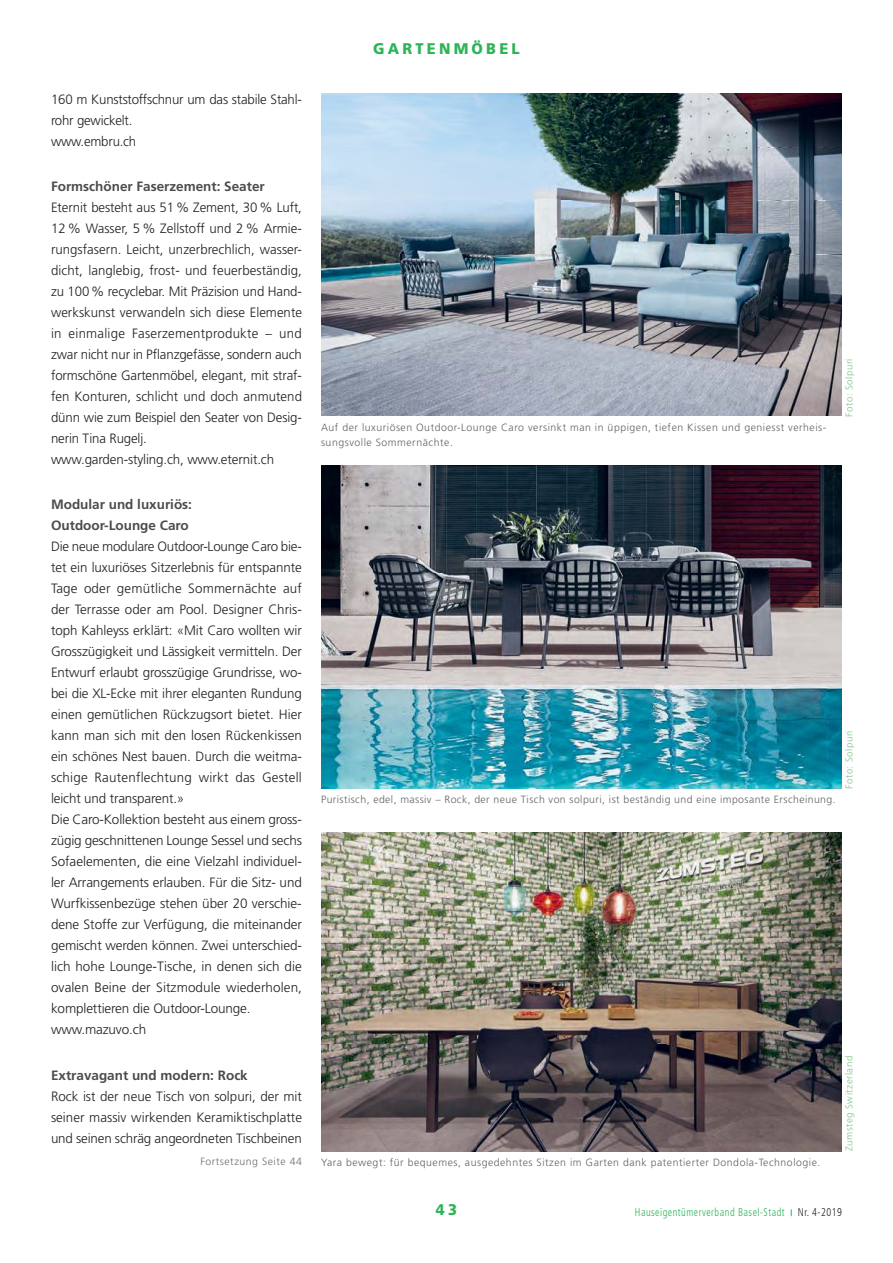
<style>
.page{position:relative;width:893px;height:1263px;background:#fff}
.page>*{position:absolute;margin:0;border:0;box-sizing:border-box;transform-origin:0 0}
.t1{font:900 15.45px "Frutiger LT Std";letter-spacing:.22em;color:#2db456;scale:.95 1}
.t2{font:300 13.5px/21px "Frutiger LT Std";letter-spacing:-.005em;color:#221f1f}
.t3{font:700 13.5px/21px "Frutiger LT Std";color:#4c4c4e}
.t4{font:300 condensed 11.25px "Frutiger LT Std";letter-spacing:.05em;color:#2db456;scale:.9 1}
.t5{font:300 10.5px/15px "Frutiger LT Std";letter-spacing:.05em;color:#626366}
.t6{font:300 10.5px "Frutiger LT Std";letter-spacing:.05em;color:#6c6e70}
.t7{font:300 9.75px "Frutiger LT Std";letter-spacing:.05em;color:#7cc685}
.s1{color:#221f1f}
</style>
<div class="page">
<img style="left:321px;top:94px;width:521px;height:322px">
<img style="left:321px;top:466px;width:521px;height:323px">
<img style="left:321px;top:832px;width:521px;height:319px">
<p class="t2" style="left:51px;top:89px;width:252px">160 m Kunststoffschnur um das stabile Stahl&shy;rohr gewickelt.<br>www.embru.ch</p>
<p class="t3" style="left:51px;top:177px;width:215px">Formschöner Faserzement: Seater</p>
<p class="t2" style="left:51px;top:197px;width:253px">Eternit besteht aus 51 % Zement, 30 % Luft, 12 % Wasser, 5 % Zellstoff und 2 % Armie&shy;rungsfasern. Leicht, unzerbrechlich, wasser&shy;dicht, langlebig, frost- und feuerbeständig, zu 100 % recyclebar. Mit Präzision und Hand&shy;werkskunst verwandeln sich diese Elemente in einmalige Faserzementprodukte – und zwar nicht nur in Pflanzgefässe, sondern auch formschöne Gartenmöbel, elegant, mit straf&shy;fen Konturen, schlicht und doch anmutend dünn wie zum Beispiel den Seater von Desig&shy;nerin Tina Rugelj.<br>www.garden-styling.ch, www.eternit.ch</p>
<p class="t3" style="left:51px;top:495px;width:143px">Modular und luxuriös:<br>Outdoor-Lounge Caro</p>
<p class="t2" style="left:51px;top:536px;width:253px">Die neue modulare Outdoor-Lounge Caro bie&shy;tet ein luxuriöses Sitzerlebnis für entspannte Tage oder gemütliche Sommernächte auf der Terrasse oder am Pool. Designer Chris&shy;toph Kahleyss erklärt: «Mit Caro wollten wir Grosszügigkeit und Lässigkeit vermitteln. Der Entwurf erlaubt grosszügige Grundrisse, wo&shy;bei die XL-Ecke mit ihrer eleganten Rundung einen gemütlichen Rückzugsort bietet. Hier kann man sich mit den losen Rückenkissen ein schönes Nest bauen. Durch die weitma&shy;schige Rautenflechtung wirkt das Gestell leicht und transparent.»<br>Die Caro-Kollektion besteht aus einem gross&shy;zügig geschnittenen Lounge Sessel und sechs Sofaelementen, die eine Vielzahl individuel&shy;ler Arrangements erlauben. Für die Sitz- und Wurfkissenbezüge stehen über 20 verschie&shy;dene Stoffe zur Verfügung, die miteinander gemischt werden können. Zwei unterschied&shy;lich hohe Lounge-Tische, in denen sich die ovalen Beine der Sitzmodule wiederholen, komplettieren die Outdoor-Lounge. www.mazuvo.ch</p>
<p class="t3" style="left:51px;top:1066px;width:198px">Extravagant und modern: Rock</p>
<p class="t2" style="left:51px;top:1086px;width:253px;text-align:justify">Rock ist der neue Tisch von solpuri, der mit seiner massiv wirkenden Keramiktischplatte und seinen schräg angeordneten Tischbeinen</p>
<p class="t6" style="left:200px;top:1156px;width:103px">Fortsetzung Seite 44</p>
<p class="t1" style="left:373px;top:39px;width:156px">GARTENMÖBEL</p>
<p class="t5" style="left:321px;top:420px;width:507px">Auf der luxuriösen Outdoor-Lounge Caro versinkt man in üppigen, tiefen Kissen und geniesst verheis&shy;sungsvolle Sommernächte.</p>
<p class="t7" style="left:844px;top:417px;width:60px;rotate:-90deg">Foto: Solpuri</p>
<p class="t5" style="left:321px;top:792px;width:516px">Puristisch, edel, massiv – Rock, der neue Tisch von solpuri, ist beständig und eine imposante Erscheinung.</p>
<p class="t7" style="left:844px;top:789px;width:60px;rotate:-90deg">Foto: Solpuri</p>
<p class="t5" style="left:321px;top:1155px;width:501px">Yara bewegt: für bequemes, ausgedehntes Sitzen im Garten dank patentierter Dondola-Technologie.</p>
<p class="t7" style="left:844px;top:1151px;width:97px;rotate:-90deg">Zumsteg Switzerland</p>
<p class="t1" style="left:436px;top:1200px;width:24px">43</p>
<p class="t4" style="left:635px;top:1208px;width:232px">Hauseigentümerverband Basel-Stadt <span class="s1">Nr. 4-2019</span></p>
</div>
